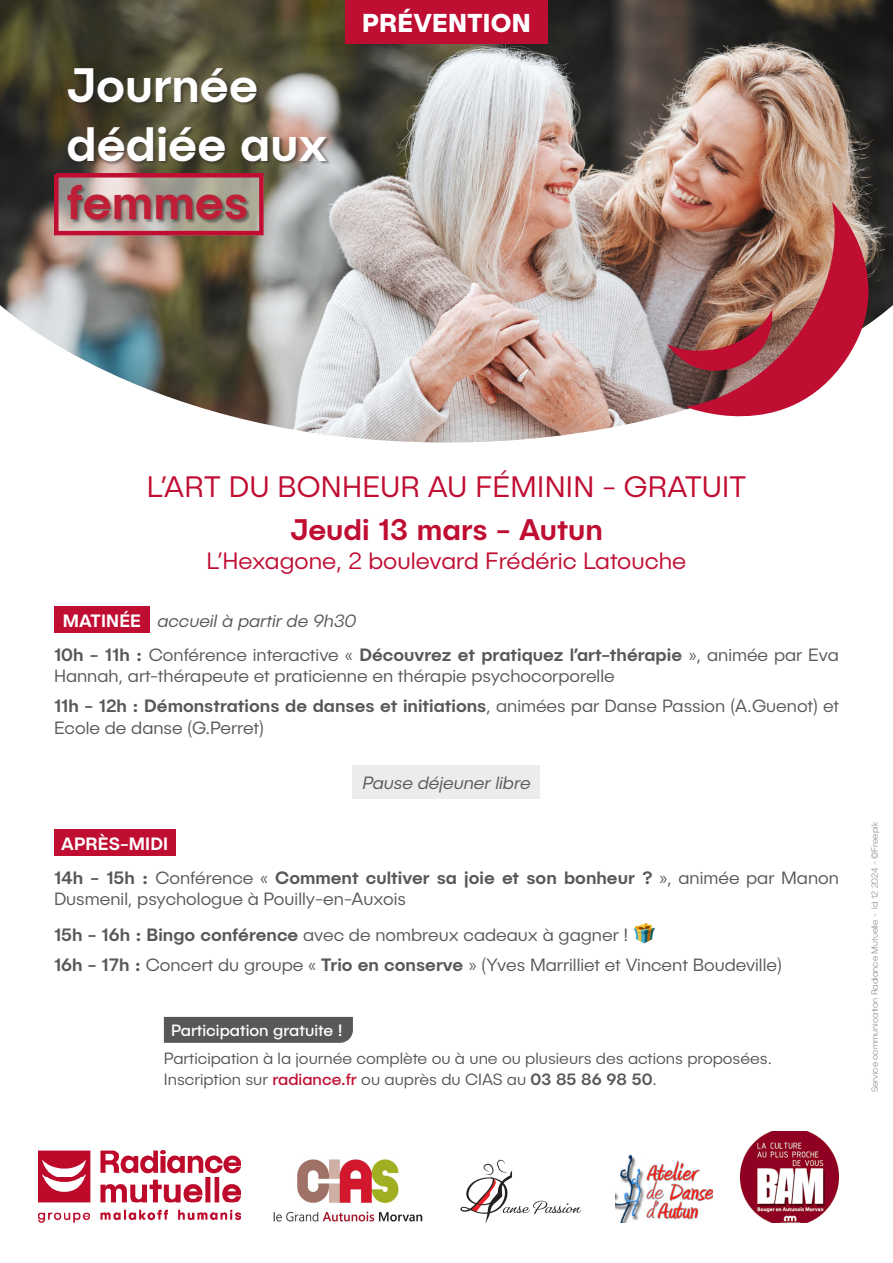
<style>
.page{position:relative;width:893px;height:1263px;background:#fff}
.page>*{position:absolute;margin:0;border:0;box-sizing:border-box;transform-origin:0 0}
.t1{font:500 48.6px/58.3px "Publica Sans";color:#fff}
.t2{font:300 30px "Publica Sans";letter-spacing:.01em;color:#c00d32}
.t3{font:500 30px "Publica Sans";color:#c00d32}
.t4{font:700 25.95px "Publica Sans";letter-spacing:.01em;color:#fff}
.t5{font:300 24px "Publica Sans";color:#c00d32}
.t6{font:300 18px/21.6px "Publica Sans";color:#57585a}
.t7{font:italic 300 18px "Publica Sans";color:#57585a}
.t8{font:500 18px "Publica Sans";letter-spacing:.01em;color:#fff}
.t9{font:300 16.5px/21px "Publica Sans";color:#57585a}
.t10{font:16.5px "Publica Sans";color:#fff}
.t11{font:200 9px "Publica Sans";color:#787a7d}
.s1{color:#be1e36}
.s2{font-weight:500}
.s3{font-weight:400;color:#c00d32}
</style>
<div class="page">
<img style="left:38px;top:1150px;width:203px;height:73px">
<img style="left:0;top:0;width:893px;height:443px">
<div style="left:164px;top:1017px;width:189px;height:26px;background:#57585a"></div>
<svg style="left:667px;top:309px;width:19px;height:74px"></svg>
<img style="left:686px;top:202px;width:207px;height:241px">
<div style="left:353px;top:765px;width:187px;height:33px;background:#ececee"></div>
<div style="left:54px;top:829px;width:121px;height:27px;background:#c00d32"></div>
<div style="left:345px;top:0;width:203px;height:44px;background:#c00d32"></div>
<div style="left:54px;top:606px;width:96px;height:27px;background:#c00d32"></div>
<img style="left:273px;top:1159px;width:150px;height:63px">
<img style="left:616px;top:1154px;width:97px;height:69px">
<img style="left:741px;top:1131px;width:98px;height:92px">
<div style="left:68px;top:68px;width:263px;height:157px;background:#231f20;opacity:.5"></div>
<svg style="left:52px;top:170px;width:214px;height:68px;background:#a3817d"></svg>
<img style="left:460px;top:1159px;width:122px;height:65px">
<p class="t1" style="left:67px;top:54px;width:262px">Journée dédiée aux <span class="s1">femmes</span></p>
<p class="t4" style="left:362px;top:6px;width:170px">PRÉVENTION</p>
<p class="t2" style="left:147px;top:469px;width:601px">L’ART DU BONHEUR AU FÉMININ - GRATUIT</p>
<p class="t3" style="left:290px;top:510px;width:314px">Jeudi 13 mars - Autun</p>
<p class="t5" style="left:207px;top:546px;width:481px">L’Hexagone, 2 boulevard Frédéric Latouche</p>
<p class="t8" style="left:63px;top:609px;width:80px">MATINÉE</p>
<p class="t7" style="left:157px;top:609px;width:200px">accueil à partir de 9h30</p>
<p class="t6" style="left:54px;top:643px;width:786px"><span class="s2">10h - 11h :</span> Conférence interactive « <span class="s2">Découvrez et pratiquez l’art-thérapie</span> », animée par Eva<br>Hannah, art-thérapeute et praticienne en thérapie psychocorporelle</p>
<p class="t6" style="left:54px;top:695px;width:786px"><span class="s2">11h - 12h : Démonstrations de danses et initiations</span>, animées par Danse Passion (A.Guenot) et<br>Ecole de danse (G.Perret)</p>
<p class="t8" style="left:61px;top:832px;width:109px">APRÈS-MIDI</p>
<p class="t7" style="left:362px;top:771px;width:170px">Pause déjeuner libre</p>
<p class="t6" style="left:54px;top:866px;width:786px"><span class="s2">14h - 15h :</span> Conférence « <span class="s2">Comment cultiver sa joie et son bonheur ?</span> », animée par Manon<br>Dusmenil, psychologue à Pouilly-en-Auxois</p>
<p class="t6" style="left:54px;top:923px;width:576px"><span class="s2">15h - 16h : Bingo conférence</span> avec de nombreux cadeaux à gagner !</p>
<p class="t6" style="left:54px;top:953px;width:729px"><span class="s2">16h - 17h :</span> Concert du groupe « <span class="s2">Trio en conserve</span> » (Yves Marrilliet et Vincent Boudeville)</p>
<p class="t10" style="left:171px;top:1020px;width:173px">Participation gratuite !</p>
<p class="t9" style="left:164px;top:1048px;width:610px">Participation à la journée complète ou à une ou plusieurs des actions proposées.<br>Inscription sur <span class="s3">radiance.fr</span> ou auprès du CIAS au <span class="s2">03 85 86 98 50</span>.</p>
<p class="t11" style="left:869px;top:1092px;width:272px;rotate:-90deg">Service communication Radiance Mutuelle - ld 12 2024 - ©Freepik</p>
</div>
